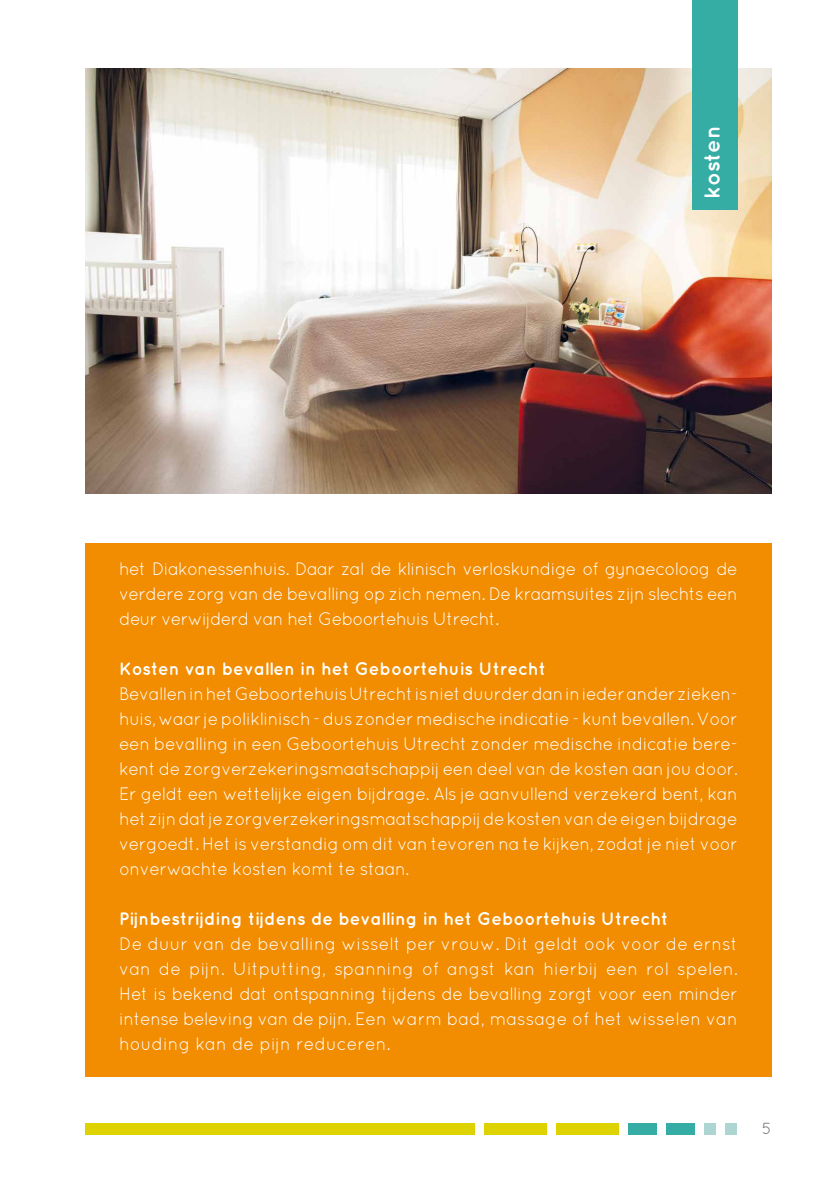
<style>
.page{position:relative;width:840px;height:1191px;background:#fff}
.page>*{position:absolute;margin:0;border:0;box-sizing:border-box;transform-origin:0 0}
.t1{font:700 22px "Quicksand";color:#fff}
.t2{font:18px/25px "Quicksand";letter-spacing:-.03em;color:#fff;text-align:justify}
.t3{font:700 18px "Quicksand";color:#fff}
.t4{font:16px "Quicksand";color:#706f6f}
</style>
<div class="page">
<img style="left:85px;top:68px;width:686px;height:425px">
<div style="left:85px;top:543px;width:686px;height:533px;background:#f28c00"></div>
<div style="left:85px;top:1123px;width:389px;height:11px;background:#ded200"></div>
<div style="left:484px;top:1123px;width:62px;height:11px;background:#ded200"></div>
<div style="left:556px;top:1123px;width:62px;height:11px;background:#ded200"></div>
<div style="left:628px;top:1123px;width:28px;height:11px;background:#35aca4"></div>
<div style="left:704px;top:1123px;width:11px;height:11px;background:#add6d2"></div>
<div style="left:725px;top:1123px;width:11px;height:11px;background:#add6d2"></div>
<div style="left:666px;top:1123px;width:28px;height:11px;background:#35aca4"></div>
<div style="left:691px;top:0;width:46px;height:210px;background:#35aca4"></div>
<p class="t1" style="left:698px;top:198px;width:74px;rotate:-90deg">kosten</p>
<p class="t2" style="left:119px;top:556px;width:619px">het Diakonessenhuis. Daar zal de klinisch verloskundige of gynaecoloog de verdere zorg van de bevalling op zich nemen. De kraamsuites zijn slechts een deur verwijderd van het Geboortehuis Utrecht.</p>
<p class="t3" style="left:119px;top:658px;width:428px">Kosten van bevallen in het Geboortehuis Utrecht</p>
<p class="t2" style="left:119px;top:681px;width:620px">Bevallen in het Geboortehuis Utrecht is niet duurder dan in ieder ander zieken&shy;huis, waar je poliklinisch - dus zonder medische indicatie - kunt bevallen. Voor een bevalling in een Geboortehuis Utrecht zonder medische indicatie bere&shy;kent de zorgverzekeringsmaatschappij een deel van de kosten aan jou door.<br>Er geldt een wettelijke eigen bijdrage. Als je aanvullend verzekerd bent, kan het zijn dat je zorgverzekeringsmaatschappij de kosten van de eigen bijdrage vergoedt. Het is verstandig om dit van tevoren na te kijken, zodat je niet voor onverwachte kosten komt te staan.</p>
<p class="t3" style="left:119px;top:908px;width:550px">Pijnbestrijding tijdens de bevalling in het Geboortehuis Utrecht</p>
<p class="t2" style="left:119px;top:931px;width:619px">De duur van de bevalling wisselt per vrouw. Dit geldt ook voor de ernst van de pijn. Uitputting, spanning of angst kan hierbij een rol spelen.<br>Het is bekend dat ontspanning tijdens de bevalling zorgt voor een minder intense beleving van de pijn. Een warm bad, massage of het wisselen van houding kan de pijn reduceren.</p>
<p class="t4" style="left:761px;top:1119px;width:11px">5</p>
</div>
